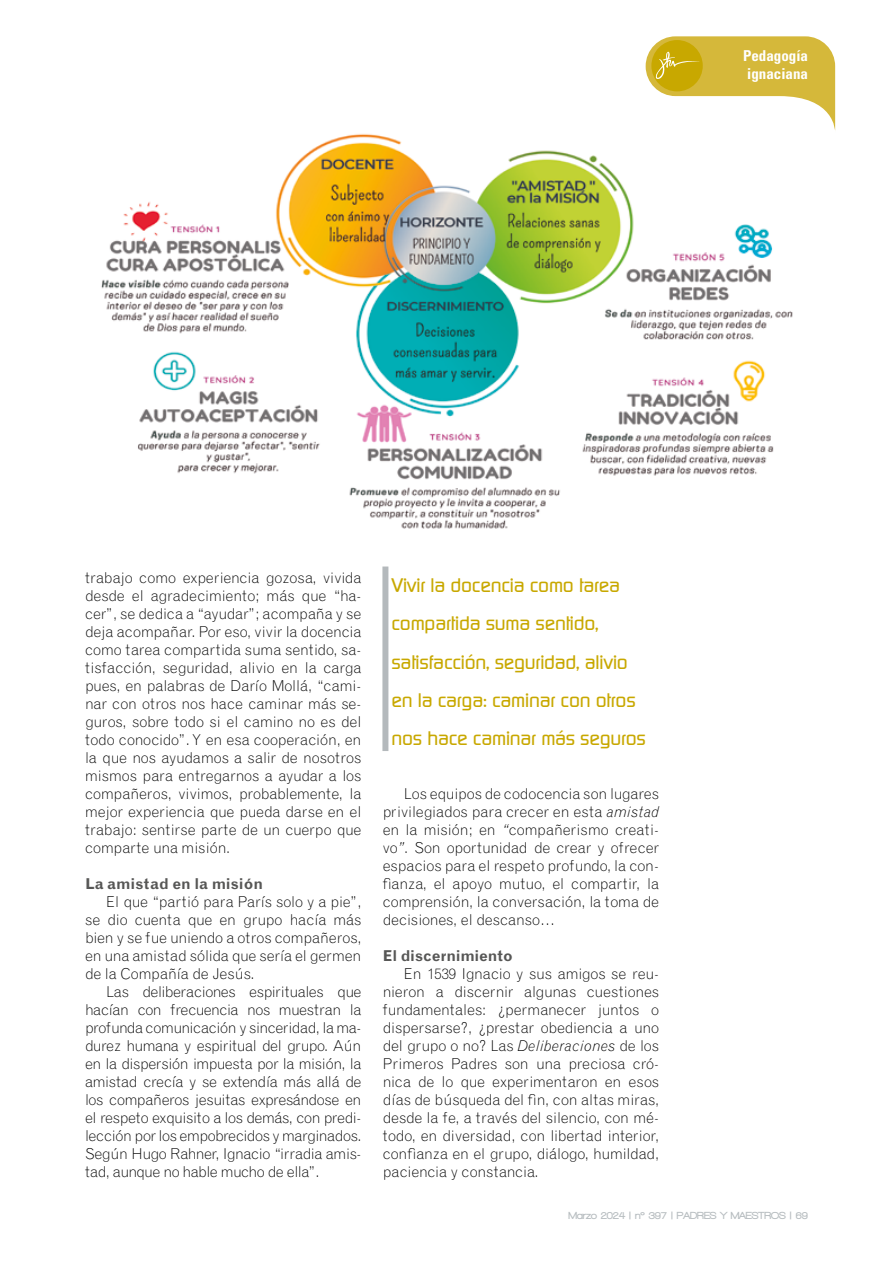
<style>
.page{position:relative;width:893px;height:1263px;background:#fff}
.page>*{position:absolute;margin:0;border:0;box-sizing:border-box;transform-origin:0 0}
.Ladillo{font:500 19.5px/38.2px "Continuum";letter-spacing:-.01em;color:#c8a800}
.t1{font:300 15px/18px "Grotesque";letter-spacing:-.01em;color:#000;text-align:justify}
.Subladillo{font:700 15px "Grotesque";color:#575756}
.t2{font:700 condensed 15px/18px "Univers";color:#fff}
.t3{font:900 10.5px "Walkway";color:#b7bdc0}
.s1{font-style:italic}
</style>
<div class="page">
<svg style="left:646px;top:36px;width:189px;height:94px"></svg>
<div style="left:382px;top:566px;width:6px;height:185px;background:#b4b9bc"></div>
<img style="left:101px;top:112px;width:707px;height:417px">
<p class="t2" style="left:743px;top:47px;width:67px">Pedagogía ignaciana</p>
<p class="t1" style="left:85px;top:568px;width:278px">trabajo como experiencia gozosa, vivida desde el agradecimiento; más que “ha&shy;cer”, se dedica a “ayudar”; acompaña y se deja acompañar. Por eso, vivir la docencia como tarea compartida suma sentido, sa&shy;tisfacción, seguridad, alivio en la carga pues, en palabras de Darío Mollá, “cami&shy;nar con otros nos hace caminar más se&shy;guros, sobre todo si el camino no es del todo conocido”. Y en esa cooperación, en la que nos ayudamos a salir de nosotros mismos para entregarnos a ayudar a los compañeros, vivimos, probablemente, la mejor experiencia que pueda darse en el trabajo: sentirse parte de un cuerpo que comparte una misión.</p>
<p class="Subladillo" style="left:85px;top:874px;width:180px">La amistad en la misión</p>
<p class="t1" style="left:85px;top:892px;width:278px;text-indent:21px">El que “partió para París solo y a pie”, se dio cuenta que en grupo hacía más bien y se fue uniendo a otros compañeros, en una amistad sólida que sería el germen de la Compañía de Jesús.</p>
<p class="t1" style="left:85px;top:982px;width:278px;text-indent:21px">Las deliberaciones espirituales que hacían con frecuencia nos muestran la profunda comunicación y sinceridad, la ma&shy;durez humana y espiritual del grupo. Aún en la dispersión impuesta por la misión, la amistad crecía y se extendía más allá de los compañeros jesuitas expresándose en el respeto exquisito a los demás, con predi&shy;lección por los empobrecidos y marginados.<br>Según Hugo Rahner, Ignacio “irradia amis&shy;tad, aunque no hable mucho de ella”.</p>
<p class="Ladillo" style="left:391px;top:566px;width:256px">Vivir la docencia como tarea compartida suma sentido, satisfacción, seguridad, alivio en la carga: caminar con otros nos hace caminar más seguros</p>
<p class="t1" style="left:383px;top:784px;width:278px;text-indent:21px">Los equipos de codocencia son lugares privilegiados para crecer en esta <span class="s1">amistad </span>en la misión; en <span class="s1">“</span>compañerismo creati&shy;vo<span class="s1">”</span>. Son oportunidad de crear y ofrecer espacios para el respeto profundo, la con&shy;fianza, el apoyo mutuo, el compartir, la comprensión, la conversación, la toma de decisiones, el descanso…</p>
<p class="Subladillo" style="left:383px;top:946px;width:132px">El discernimiento</p>
<p class="t1" style="left:383px;top:964px;width:278px;text-indent:21px">En 1539 Ignacio y sus amigos se reu&shy;nieron a discernir algunas cuestiones fundamentales: ¿permanecer juntos o dispersarse?, ¿prestar obediencia a uno del grupo o no? Las <span class="s1">Deliberaciones</span> de los Primeros Padres son una preciosa cró&shy;nica de lo que experimentaron en esos días de búsqueda del fin, con altas miras, desde la fe, a través del silencio, con mé&shy;todo, en diversidad, con libertad interior, confianza en el grupo, diálogo, humildad, paciencia y constancia.</p>
<p class="t3" style="left:568px;top:1209px;width:241px">Marzo 2024 | nº 397 | PADRES Y MAESTROS | 69</p>
</div>
